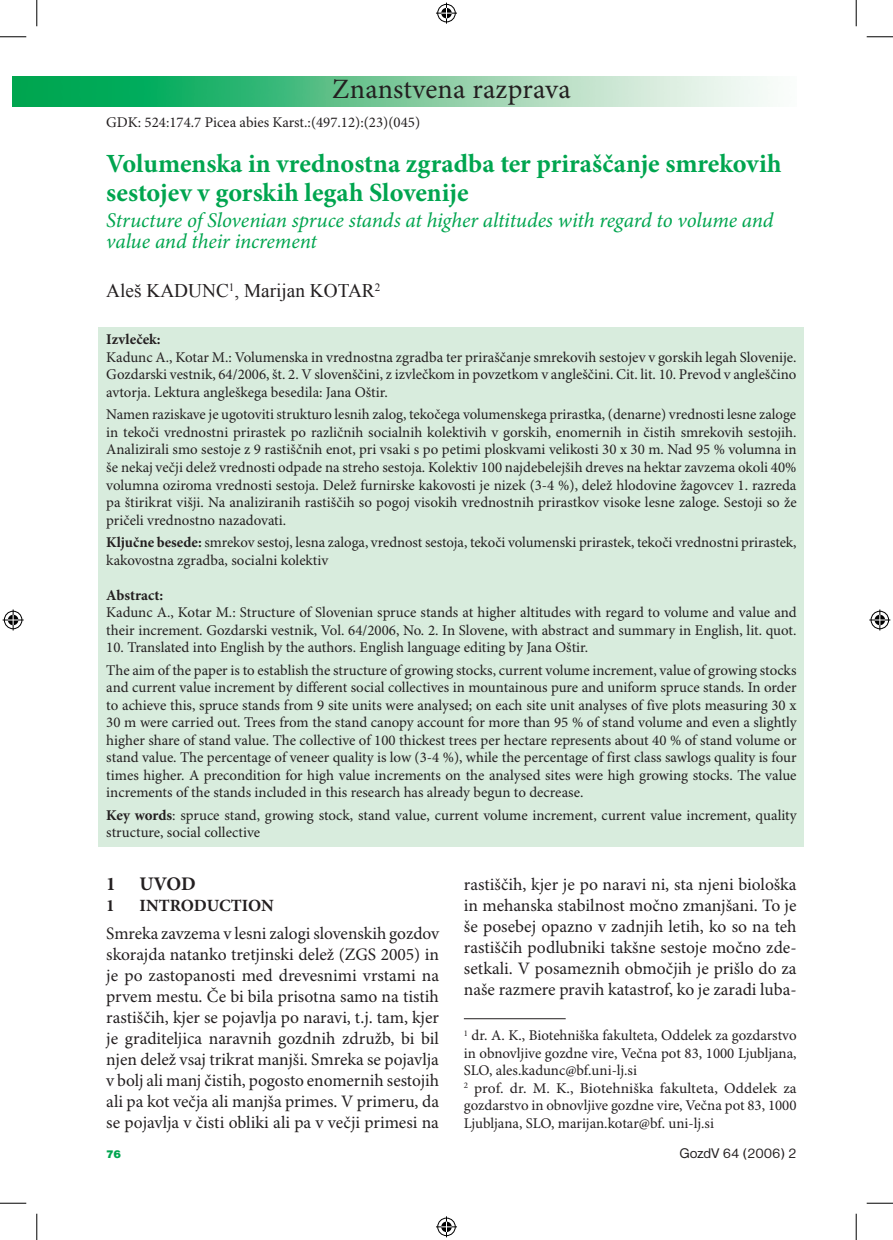
<style>
.page{position:relative;width:893px;height:1240px;background:#fff}
.page>*{position:absolute;margin:0;border:0;box-sizing:border-box;transform-origin:0 0}
.t1{font:28px "Minion Pro";letter-spacing:.01em;color:#231f20}
.t2{font:700 26.25px/29.8px "Minion Pro";color:#00a54f}
.t3{font:italic 21px/21px "Minion Pro";letter-spacing:-.01em;color:#00a54f}
.t4{font:19.25px "Times New Roman";color:#231f20}
.t5{font:700 19.25px "Minion Pro";color:#231f20}
.t6{font:17.5px/21px "Minion Pro";color:#231f20;text-align:justify}
.t7{font:700 17.15px "Minion Pro";color:#231f20}
.t8{font:14.88px/17.5px "Minion Pro";color:#231f20}
.t9{font:700 14.88px "Minion Pro";color:#231f20}
.t10{font:14.53px "Nimbus San DEE";color:#231f20}
.t11{font:11.38px "Nimbus San DEE Blac";color:#00a54f}
.s1{font-weight:700}
</style>
<div class="page">
<img style="left:12px;top:77px;width:757px;height:29px">
<div style="left:99px;top:326px;width:704px;height:520px;background:#d8ecdd"></div>
<hr style="left:463px;top:1018px;width:102px;height:1px;background:#231f20">
<svg style="left:0;top:36px;width:26px;height:1px"></svg>
<svg style="left:866px;top:36px;width:26px;height:1px"></svg>
<svg style="left:0;top:1202px;width:26px;height:1px"></svg>
<svg style="left:866px;top:1202px;width:26px;height:1px"></svg>
<svg style="left:36px;top:0;width:1px;height:26px"></svg>
<svg style="left:36px;top:1213px;width:1px;height:26px"></svg>
<svg style="left:855px;top:0;width:1px;height:26px"></svg>
<svg style="left:855px;top:1213px;width:1px;height:26px"></svg>
<svg style="left:436px;top:3px;width:21px;height:21px"></svg>
<svg style="left:436px;top:1216px;width:21px;height:21px"></svg>
<svg style="left:3px;top:609px;width:21px;height:21px"></svg>
<svg style="left:869px;top:609px;width:20px;height:21px"></svg>
<h1 class="t1" style="left:332px;top:72px;width:240px">Znanstvena razprava</h1>
<p class="t8" style="left:106px;top:114px;width:315px">GDK: 524:174.7 Picea abies Karst.:(497.12):(23)(045)</p>
<h2 class="t2" style="left:106px;top:149px;width:676px">Volumenska in vrednostna zgradba ter priraščanje smrekovih sestojev v gorskih legah Slovenije</h2>
<h3 class="t3" style="left:106px;top:211px;width:668px">Structure of Slovenian spruce stands at higher altitudes with regard to volume and value and their increment</h3>
<p class="t4" style="left:106px;top:278px;width:275px">Aleš KADUNC<sup>1</sup>, Marijan KOTAR<sup>2</sup></p>
<p class="t9" style="left:106px;top:331px;width:56px">Izvleček:</p>
<p class="t8" style="left:106px;top:349px;width:691px;text-align:justify">Kadunc A., Kotar M.: Volumenska in vrednostna zgradba ter priraščanje smrekovih sestojev v gorskih legah Slovenije.<br>Gozdarski vestnik, 64/2006, št. 2. V slovenščini, z izvlečkom in povzetkom v angleščini. Cit. lit. 10. Prevod v angleščino avtorja. Lektura angleškega besedila: Jana Oštir.</p>
<p class="t8" style="left:106px;top:406px;width:691px;text-align:justify">Namen raziskave je ugotoviti strukturo lesnih zalog, tekočega volumenskega prirastka, (denarne) vrednosti lesne zaloge in tekoči vrednostni prirastek po različnih socialnih kolektivih v gorskih, enomernih in čistih smrekovih sestojih.<br>Analizirali smo sestoje z 9 rastiščnih enot, pri vsaki s po petimi ploskvami velikosti 30 x 30 m. Nad 95 % volumna in še nekaj večji delež vrednosti odpade na streho sestoja. Kolektiv 100 najdebelejših dreves na hektar zavzema okoli 40% volumna oziroma vrednosti sestoja. Delež furnirske kakovosti je nizek (3-4 %), delež hlodovine žagovcev 1. razreda pa štirikrat višji. Na analiziranih rastiščih so pogoj visokih vrednostnih prirastkov visoke lesne zaloge. Sestoji so že pričeli vrednostno nazadovati.</p>
<p class="t8" style="left:106px;top:534px;width:691px"><span class="s1">Ključne besede:</span> smrekov sestoj, lesna zaloga, vrednost sestoja, tekoči volumenski prirastek, tekoči vrednostni prirastek, kakovostna zgradba, socialni kolektiv</p>
<p class="t9" style="left:106px;top:586px;width:58px">Abstract:</p>
<p class="t8" style="left:106px;top:604px;width:691px">Kadunc A., Kotar M.: Structure of Slovenian spruce stands at higher altitudes with regard to volume and value and their increment. Gozdarski vestnik, Vol. 64/2006, No. 2. In Slovene, with abstract and summary in English, lit. quot.</p>
<p class="t8" style="left:106px;top:636px;width:691px;line-height:22.4px">10. Translated into English by the authors. English language editing by Jana Oštir.<br>The aim of the paper is to establish the structure of growing stocks, current volume increment, value of growing stocks</p>
<p class="t8" style="left:106px;top:679px;width:691px;text-align:justify">and current value increment by different social collectives in mountainous pure and uniform spruce stands. In order to achieve this, spruce stands from 9 site units were analysed; on each site unit analyses of five plots measuring 30 x 30 m were carried out. Trees from the stand canopy account for more than 95 % of stand volume and even a slightly higher share of stand value. The collective of 100 thickest trees per hectare represents about 40 % of stand volume or stand value. The percentage of veneer quality is low (3-4 %), while the percentage of first class sawlogs quality is four times higher. A precondition for high value increments on the analysed sites were high growing stocks. The value increments of the stands included in this research has already begun to decrease.</p>
<p class="t8" style="left:106px;top:806px;width:691px"><span class="s1">Key words</span>: spruce stand, growing stock, stand value, current volume increment, current value increment, quality structure, social collective</p>
<p class="t5" style="left:106px;top:872px;width:91px">1 UVOD</p>
<p class="t7" style="left:106px;top:895px;width:10px">1</p>
<p class="t7" style="left:139px;top:895px;width:136px">INTRODUCTION</p>
<p class="t6" style="left:106px;top:923px;width:334px">Smreka zavzema v lesni zalogi slovenskih gozdov skorajda natanko tretjinski delež (ZGS 2005) in je po zastopanosti med drevesnimi vrstami na prvem mestu. Če bi bila prisotna samo na tistih rastiščih, kjer se pojavlja po naravi, t.j. tam, kjer je graditeljica naravnih gozdnih združb, bi bil njen delež vsaj trikrat manjši. Smreka se pojavlja v bolj ali manj čistih, pogosto enomernih sestojih ali pa kot večja ali manjša primes. V primeru, da se pojavlja v čisti obliki ali pa v večji primesi na</p>
<p class="t6" style="left:463px;top:874px;width:334px">rastiščih, kjer je po naravi ni, sta njeni biološka in mehanska stabilnost močno zmanjšani. To je še posebej opazno v zadnjih letih, ko so na teh rastiščih podlubniki takšne sestoje močno zde&shy;setkali. V posameznih območjih je prišlo do za naše razmere pravih katastrof, ko je zaradi luba-</p>
<p class="t8" style="left:463px;top:1027px;width:334px"><sup>1</sup> dr. A. K., Biotehniška fakulteta, Oddelek za gozdarstvo in obnovljive gozdne vire, Večna pot 83, 1000 Ljubljana, SLO, ales.kadunc@bf.uni-lj.si<br><sup>2</sup> prof. dr. M. K., Biotehniška fakulteta, Oddelek za gozdarstvo in obnovljive gozdne vire, Večna pot 83, 1000<br>Ljubljana, SLO, marijan.kotar@bf. uni-lj.si</p>
<p class="t11" style="left:106px;top:1147px;width:16px">76</p>
<p class="t10" style="left:679px;top:1145px;width:119px">GozdV 64 (2006) 2</p>
</div>
